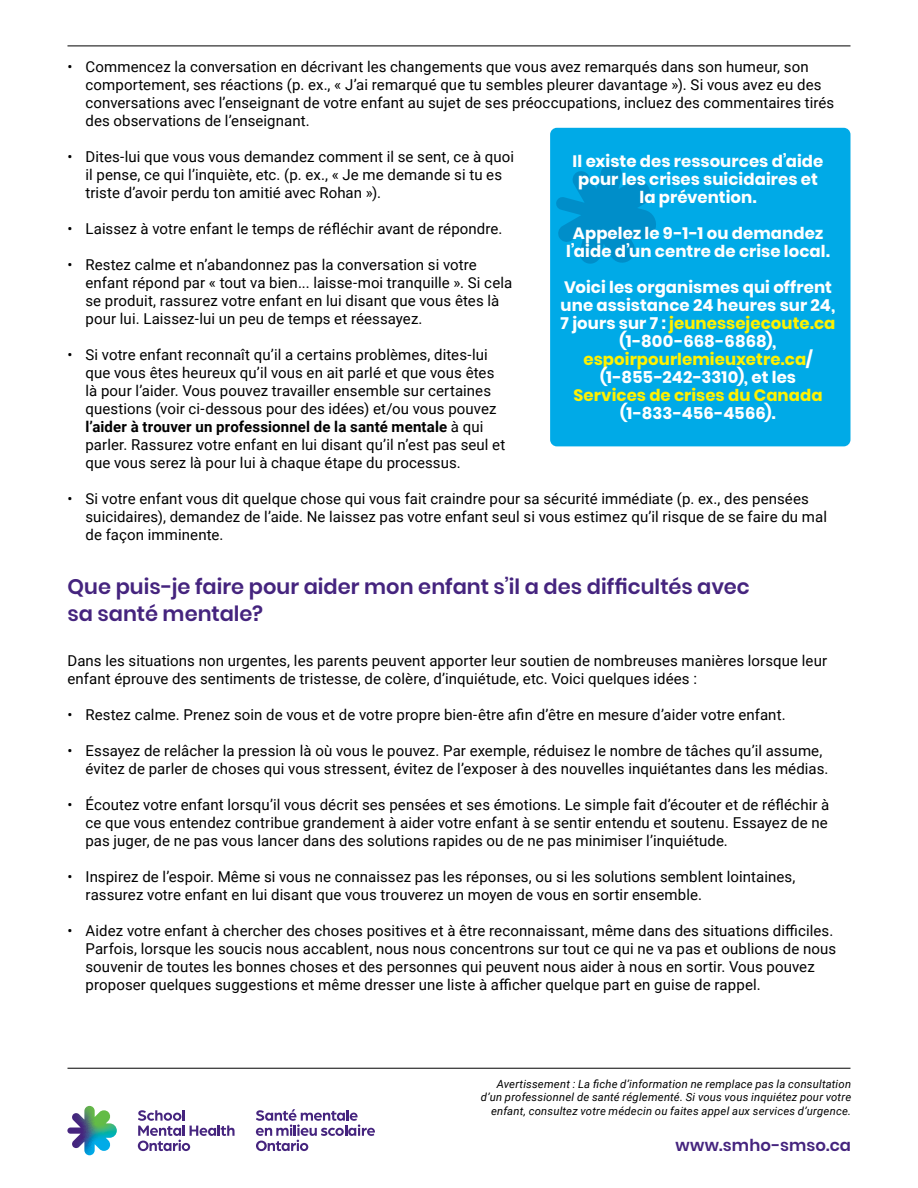
<style>
.page{position:relative;width:918px;height:1188px;background:#fff}
.page>*{position:absolute;margin:0;border:0;box-sizing:border-box;transform-origin:0 0}
.H2_Subtitle_Purple{font:600 21px/27px "Poppins";color:#45247e}
.Figure{font:700 16.5px/18px "Poppins";letter-spacing:.005em;color:#fff;text-align:center}
.ToC_-_Secondary{font:600 16.5px "Poppins";letter-spacing:.005em;color:#45247e}
.P_Body_Copy_black_10{font:15px/18px "Roboto";letter-spacing:.005em;color:#000}
.t1{font:italic 11.25px/13.5px "Roboto";letter-spacing:.015em;color:#000;text-align:right}
.s1{font-weight:700}
.s2{color:#fff200}
</style>
<div class="page">
<hr style="left:68px;top:46px;width:782px;height:1px;background:#000">
<svg style="left:67px;top:1106px;width:50px;height:49px"></svg>
<svg style="left:256px;top:1109px;width:119px;height:42px"></svg>
<svg style="left:138px;top:1110px;width:97px;height:41px"></svg>
<hr style="left:68px;top:1068px;width:782px;height:1px;background:#000">
<div style="left:550px;top:128px;width:300px;height:318px;background:#00aae7;border-radius:7px"></div>
<svg style="left:556px;top:164px;width:100px;height:100px"></svg>
<p class="P_Body_Copy_black_10" style="left:86px;top:57px;width:750px;text-indent:-18px">• Commencez la conversation en décrivant les changements que vous avez remarqués dans son humeur, son comportement, ses réactions (p. ex., « J’ai remarqué que tu sembles pleurer davantage »). Si vous avez eu des conversations avec l’enseignant de votre enfant au sujet de ses préoccupations, incluez des commentaires tirés des observations de l’enseignant.</p>
<p class="P_Body_Copy_black_10" style="left:86px;top:147px;width:430px;text-indent:-18px">• Dites-lui que vous vous demandez comment il se sent, ce à quoi il pense, ce qui l’inquiète, etc. (p. ex., « Je me demande si tu es triste d’avoir perdu ton amitié avec Rohan »).</p>
<p class="P_Body_Copy_black_10" style="left:68px;top:219px;width:437px">• Laissez à votre enfant le temps de réfléchir avant de répondre.</p>
<p class="P_Body_Copy_black_10" style="left:86px;top:255px;width:428px;text-indent:-18px">• Restez calme et n’abandonnez pas la conversation si votre enfant répond par « tout va bien... laisse-moi tranquille ». Si cela se produit, rassurez votre enfant en lui disant que vous êtes là pour lui. Laissez-lui un peu de temps et réessayez.</p>
<p class="P_Body_Copy_black_10" style="left:86px;top:345px;width:421px;text-indent:-18px">• Si votre enfant reconnaît qu’il a certains problèmes, dites-lui que vous êtes heureux qu’il vous en ait parlé et que vous êtes là pour l’aider. Vous pouvez travailler ensemble sur certaines questions (voir ci-dessous pour des idées) et/ou vous pouvez <span class="s1">l’aider à trouver un professionnel de la santé mentale</span> à qui parler. Rassurez votre enfant en lui disant qu’il n’est pas seul et que vous serez là pour lui à chaque étape du processus.</p>
<p class="P_Body_Copy_black_10" style="left:86px;top:489px;width:743px;text-indent:-18px">• Si votre enfant vous dit quelque chose qui vous fait craindre pour sa sécurité immédiate (p. ex., des pensées suicidaires), demandez de l’aide. Ne laissez pas votre enfant seul si vous estimez qu’il risque de se faire du mal de façon imminente.</p>
<h2 class="H2_Subtitle_Purple" style="left:68px;top:573px;width:684px">Que puis-je faire pour aider mon enfant s’il a des difficultés avec sa santé mentale?</h2>
<p class="P_Body_Copy_black_10" style="left:68px;top:651px;width:761px">Dans les situations non urgentes, les parents peuvent apporter leur soutien de nombreuses manières lorsque leur enfant éprouve des sentiments de tristesse, de colère, d’inquiétude, etc. Voici quelques idées :</p>
<p class="P_Body_Copy_black_10" style="left:68px;top:705px;width:720px">• Restez calme. Prenez soin de vous et de votre propre bien-être afin d’être en mesure d’aider votre enfant.</p>
<p class="P_Body_Copy_black_10" style="left:86px;top:741px;width:745px;text-indent:-18px">• Essayez de relâcher la pression là où vous le pouvez. Par exemple, réduisez le nombre de tâches qu’il assume, évitez de parler de choses qui vous stressent, évitez de l’exposer à des nouvelles inquiétantes dans les médias.</p>
<p class="P_Body_Copy_black_10" style="left:86px;top:795px;width:745px;text-align:justify;text-indent:-18px">• Écoutez votre enfant lorsqu’il vous décrit ses pensées et ses émotions. Le simple fait d’écouter et de réfléchir à ce que vous entendez contribue grandement à aider votre enfant à se sentir entendu et soutenu. Essayez de ne pas juger, de ne pas vous lancer dans des solutions rapides ou de ne pas minimiser l’inquiétude.</p>
<p class="P_Body_Copy_black_10" style="left:86px;top:867px;width:711px;text-indent:-18px">• Inspirez de l’espoir. Même si vous ne connaissez pas les réponses, ou si les solutions semblent lointaines, rassurez votre enfant en lui disant que vous trouverez un moyen de vous en sortir ensemble.</p>
<p class="P_Body_Copy_black_10" style="left:86px;top:921px;width:752px;text-indent:-18px">• Aidez votre enfant à chercher des choses positives et à être reconnaissant, même dans des situations difficiles.<br>Parfois, lorsque les soucis nous accablent, nous nous concentrons sur tout ce qui ne va pas et oublions de nous souvenir de toutes les bonnes choses et des personnes qui peuvent nous aider à nous en sortir. Vous pouvez proposer quelques suggestions et même dresser une liste à afficher quelque part en guise de rappel.</p>
<p class="Figure" style="left:573px;top:152px;width:252px">Il existe des ressources d’aide pour les crises suicidaires et la prévention.</p>
<p class="Figure" style="left:566px;top:224px;width:265px">Appelez le 9-1-1 ou demandez l’aide d’un centre de crise local.</p>
<p class="Figure" style="left:561px;top:278px;width:276px">Voici les organismes qui offrent une assistance 24 heures sur 24,<br>7 jours sur 7 : <span class="s2">jeunessejecoute.ca </span>(1-800-668-6868), <span class="s2">espoirpourlemieuxetre.ca</span>/ (1-855-242-3310), et les<br><span class="s2">Services de crises du Canada </span>(1-833-456-4566).</p>
<p class="t1" style="left:481px;top:1077px;width:372px">Avertissement : La fiche d’information ne remplace pas la consultation d’un professionnel de santé réglementé. Si vous vous inquiétez pour votre enfant, consultez votre médecin ou faites appel aux services d’urgence.</p>
<p class="ToC_-_Secondary" style="left:675px;top:1135px;width:177px">www.smho-smso.ca</p>
</div>
